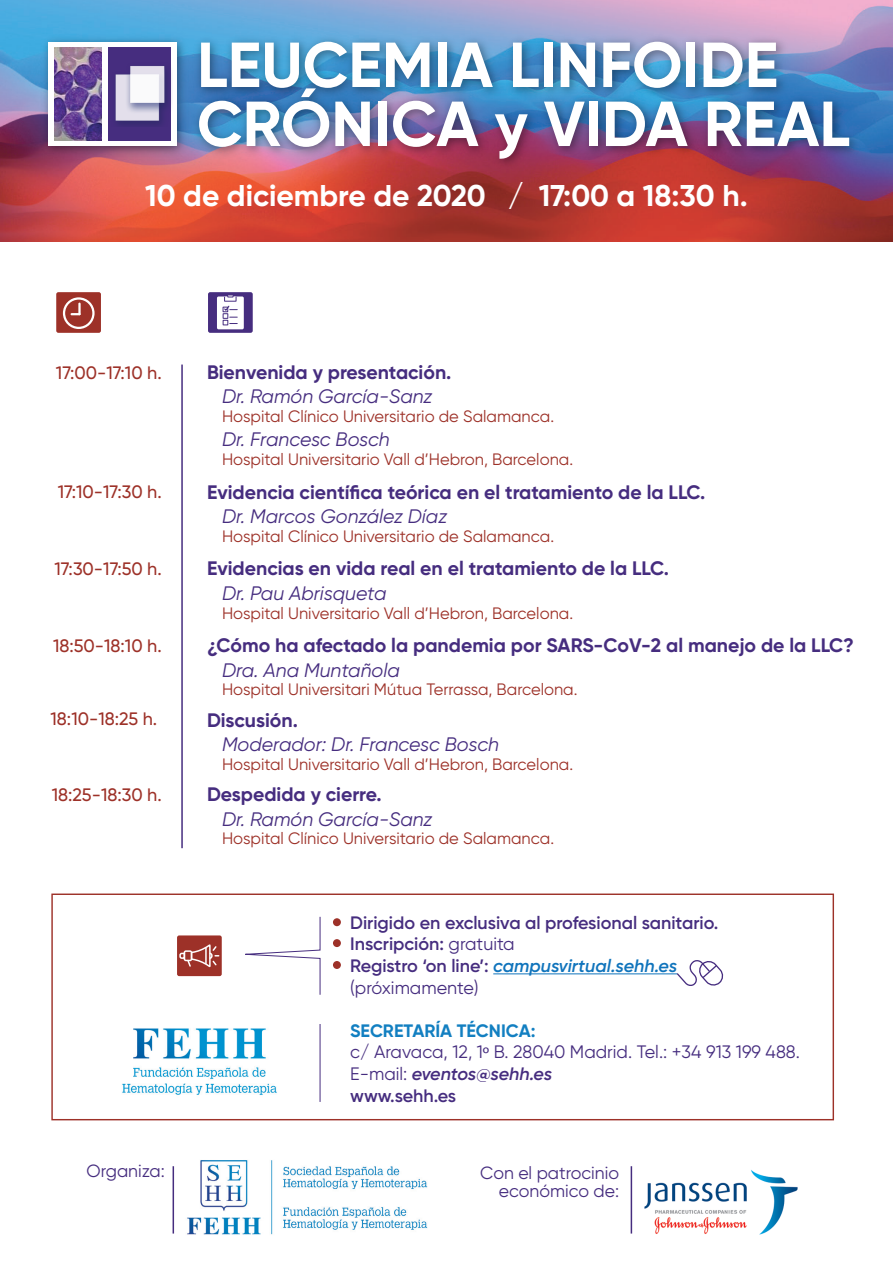
<style>
.page{position:relative;width:893px;height:1263px;background:#fff}
.page>*{position:absolute;margin:0;border:0;box-sizing:border-box;transform-origin:0 0}
.t1{font:700 63.45px/58.9px "Gilroy";color:#fff}
.t2{font:700 30px "Gilroy";color:#fff}
.t3{font:700 19.5px "Gilroy";color:#462d7f}
.t4{font:italic 19.5px "Gilroy";color:#462d7f}
.t5{font:600 18px/21.6px "Gilroy";color:#462d7f}
.t6{font:18px/21.6px "Gilroy";color:#462d7f}
.t7{font:500 18px "Gilroy";color:#9d3128}
.t8{font:17.7px/18.3px "Gilroy";color:#462d7f;text-align:right}
.t9{font:16.5px "Gilroy";color:#9d3128}
.s1{font-weight:400}
.s2{font-style:italic;color:#1074bc}
.s3{font-weight:700;color:#127fc1}
.s4{font-family:"Myriad Pro"}
.s5{font-weight:600;font-style:italic}
.s6{font-weight:600}
</style>
<div class="page">
<img style="left:601px;top:1120px;width:233px;height:115px">
<img style="left:187px;top:1160px;width:241px;height:75px">
<hr style="left:631px;top:1166px;width:1px;height:67px;background:#462d7f">
<hr style="left:173px;top:1166px;width:1px;height:67px;background:#462d7f">
<img style="left:0;top:0;width:893px;height:241px">
<img style="left:38px;top:22px;width:827px;height:156px">
<div style="left:49px;top:42px;width:128px;height:104px;background:#fff"></div>
<div style="left:54px;top:47px;width:117px;height:94px;background:#462d7f"></div>
<img style="left:54px;top:47px;width:49px;height:94px">
<div style="left:103px;top:47px;width:5px;height:94px;background:#fff"></div>
<img style="left:115px;top:66px;width:57px;height:59px">
<hr style="left:181px;top:365px;width:2px;height:483px;background:#462d7f">
<div style="left:56px;top:292px;width:45px;height:41px;background:#9d3128;border-radius:2px"></div>
<div style="left:63px;top:297px;width:32px;height:32px;border:2px solid #fff;border-radius:50%"></div>
<svg style="left:72px;top:304px;width:9px;height:11px"></svg>
<div style="left:208px;top:292px;width:45px;height:41px;background:#462d7f;border-radius:2px"></div>
<div style="left:218px;top:297px;width:25px;height:32px;background:#fff"></div>
<div style="left:217px;top:296px;width:27px;height:33px;border:2px solid #fff"></div>
<svg style="left:223px;top:295px;width:14px;height:30px"></svg>
<img style="left:110px;top:1028px;width:179px;height:93px">
<hr style="left:320px;top:1024px;width:1px;height:78px;background:#462d7f">
<svg style="left:245px;top:916px;width:76px;height:79px"></svg>
<div style="left:51px;top:893px;width:783px;height:227px;border:1px solid #9d3128"></div>
<hr style="left:493px;top:973px;width:184px;height:1px;background:#1074bc">
<div style="left:333px;top:939px;width:8px;height:8px;background:#9d3128;border-radius:50%"></div>
<div style="left:333px;top:918px;width:8px;height:8px;background:#9d3128;border-radius:50%"></div>
<div style="left:333px;top:961px;width:8px;height:8px;background:#9d3128;border-radius:50%"></div>
<svg style="left:676px;top:960px;width:48px;height:26px"></svg>
<div style="left:177px;top:935px;width:45px;height:41px;background:#9d3128;border-radius:2px"></div>
<svg style="left:179px;top:944px;width:40px;height:24px"></svg>
<h1 class="t1" style="left:197px;top:35px;width:654px">LEUCEMIA LINFOIDE<br>CRÓNICA y VIDA REAL</h1>
<h2 class="t2" style="left:145px;top:177px;width:604px">10 de diciembre de 2020 / 17:00 a 18:30 h.</h2>
<p class="t7" style="left:56px;top:361px;width:107px">17:00-17:10 h.</p>
<p class="t7" style="left:58px;top:481px;width:106px">17:10-17:30 h.</p>
<p class="t7" style="left:54px;top:557px;width:109px">17:30-17:50 h.</p>
<p class="t7" style="left:53px;top:634px;width:110px">18:50-18:10 h.</p>
<p class="t7" style="left:51px;top:708px;width:108px">18:10-18:25 h.</p>
<p class="t7" style="left:52px;top:784px;width:111px">18:25-18:30 h.</p>
<p class="t3" style="left:207px;top:360px;width:246px">Bienvenida y presentación.</p>
<p class="t4" style="left:222px;top:384px;width:212px">Dr. Ramón García-Sanz</p>
<p class="t9" style="left:222px;top:406px;width:334px">Hospital Clínico Universitario de Salamanca.</p>
<p class="t4" style="left:222px;top:428px;width:169px">Dr. Francesc Bosch</p>
<p class="t9" style="left:222px;top:449px;width:353px">Hospital Universitario Vall d’Hebron, Barcelona.</p>
<p class="t3" style="left:207px;top:480px;width:500px">Evidencia científica teórica en el tratamiento de la LLC.</p>
<p class="t4" style="left:222px;top:504px;width:227px">Dr. Marcos González Díaz</p>
<p class="t9" style="left:222px;top:526px;width:334px">Hospital Clínico Universitario de Salamanca.</p>
<p class="t3" style="left:207px;top:556px;width:463px">Evidencias en vida real en el tratamiento de la LLC.</p>
<p class="t4" style="left:222px;top:581px;width:166px">Dr. Pau Abrisqueta</p>
<p class="t9" style="left:222px;top:603px;width:353px">Hospital Universitario Vall d’Hebron, Barcelona.</p>
<p class="t3" style="left:207px;top:633px;width:648px">¿Cómo ha afectado la pandemia por SARS-CoV-2 al manejo de la LLC?</p>
<p class="t4" style="left:222px;top:658px;width:179px">Dra. Ana Muntañola</p>
<p class="t9" style="left:222px;top:679px;width:357px">Hospital Universitari Mútua Terrassa, Barcelona.</p>
<p class="t3" style="left:207px;top:708px;width:92px">Discusión.</p>
<p class="t4" style="left:222px;top:732px;width:279px">Moderador: Dr. Francesc Bosch</p>
<p class="t9" style="left:222px;top:754px;width:353px">Hospital Universitario Vall d’Hebron, Barcelona.</p>
<p class="t3" style="left:207px;top:782px;width:176px">Despedida y cierre.</p>
<p class="t4" style="left:222px;top:807px;width:212px">Dr. Ramón García-Sanz</p>
<p class="t9" style="left:222px;top:828px;width:334px">Hospital Clínico Universitario de Salamanca.</p>
<p class="t5" style="left:350px;top:912px;width:370px">Dirigido en exclusiva al profesional sanitario.<br>Inscripción: <span class="s1">gratuita<br></span>Registro ‘on line’: <span class="s2">campusvirtual.sehh.es </span><span class="s1">(próximamente)</span></p>
<p class="t6" style="left:350px;top:1019px;width:451px"><span class="s3">SECRETARÍA TÉCNICA:<br></span>c/ Aravaca, 12, 1<span class="s4">º</span> B. 28040 Madrid. Tel.: +34 913 199 488.<br>E-mail: <span class="s5">eventos@sehh.es<br></span><span class="s6">www.sehh.es</span></p>
<p class="t8" style="left:87px;top:1161px;width:80px">Organiza:</p>
<p class="t8" style="left:480px;top:1163px;width:140px">Con el patrocinio económico de:</p>
</div>
